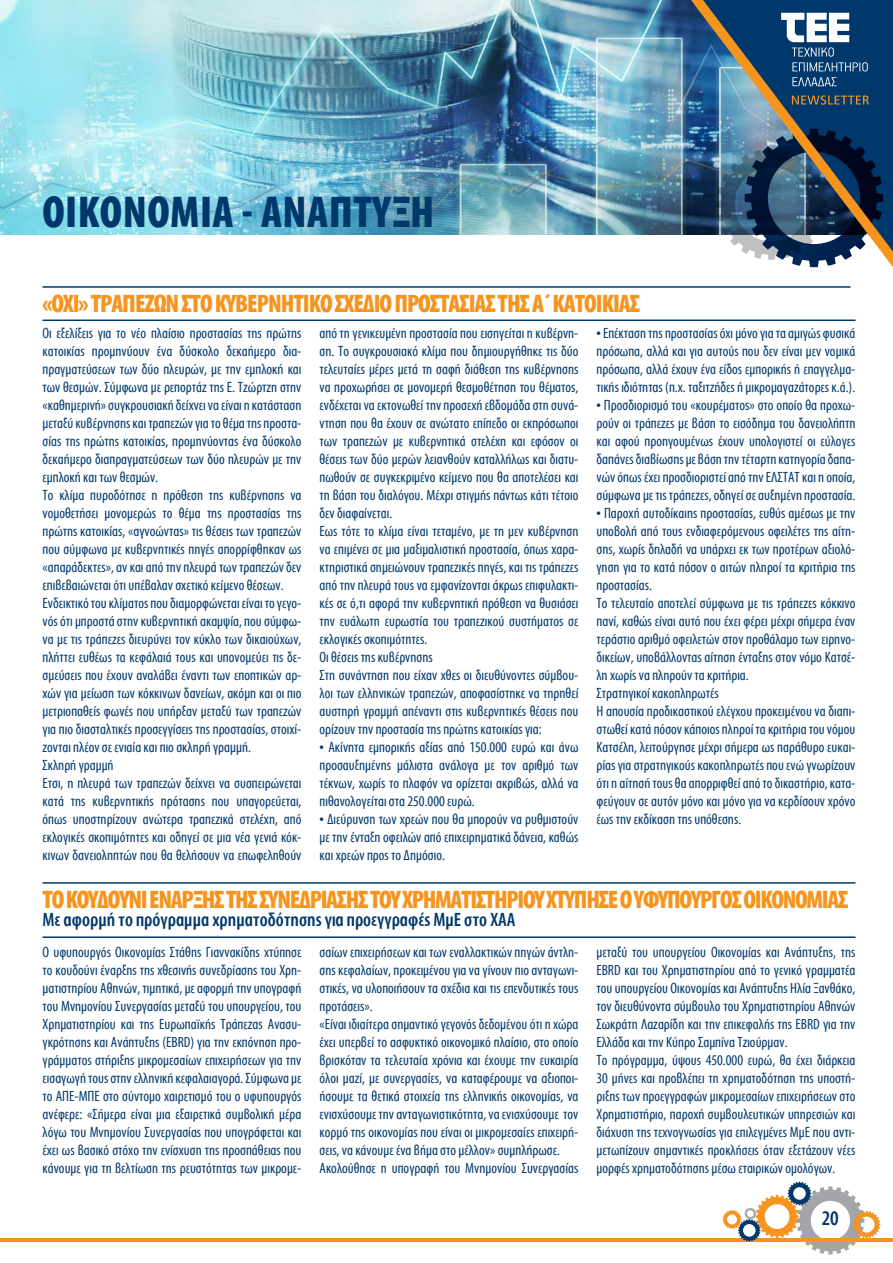
<style>
.page{position:relative;width:893px;height:1263px;background:#fff}
.page>*{position:absolute;margin:0;border:0;box-sizing:border-box;transform-origin:0 0}
.t1{font:700 45px "Myriad Condensed Greek";letter-spacing:.01em;color:#00386c}
.t2{font:700 25.5px "Myriad Condensed Greek";letter-spacing:-.05em;color:#f7941e}
.t3{font:500 21px "Myriad Condensed Greek";color:#00386c}
.t4{font:500 19.5px "Myriad Condensed Greek";color:#00386c}
.t5{font:15px/18px "Myriad Condensed Greek";color:#00386c}
</style>
<div class="page">
<hr style="left:0;top:1238px;width:893px;height:3px;background:#f7941e">
<svg style="left:723px;top:1182px;width:157px;height:72px"></svg>
<img style="left:0;top:0;width:691px;height:234px">
<img style="left:691px;top:0;width:202px;height:267px">
<svg style="left:792px;top:95px;width:77px;height:10px"></svg>
<svg style="left:781px;top:13px;width:87px;height:58px"></svg>
<svg style="left:792px;top:77px;width:45px;height:9px"></svg>
<hr style="left:43px;top:286px;width:807px;height:2px;background:#00386c">
<hr style="left:43px;top:882px;width:812px;height:2px;background:#00386c">
<hr style="left:43px;top:320px;width:812px;height:1px;background:#00386c">
<hr style="left:43px;top:936px;width:812px;height:2px;background:#00386c">
<h1 class="t1" style="left:43px;top:189px;width:393px">ΟΙΚΟΝΟΜΙΑ - ΑΝΑΠΤΥΞΗ</h1>
<h2 class="t2" style="left:43px;top:290px;width:599px">«ΌΧΙ» ΤΡΑΠΕΖΩΝ ΣΤΟ ΚΥΒΕΡΝΗΤΙΚΟ ΣΧΕΔΙΟ ΠΡΟΣΤΑΣΙΑΣ ΤΗΣ Α΄ ΚΑΤΟΙΚΙΑΣ</h2>
<p class="t5" style="left:43px;top:325px;width:260px">Οι εξελίξεις για το νέο πλαίσιο προστασίας της πρώτης κατοικίας προμηνύουν ένα δύσκολο δεκαήμερο δια&shy;πραγματεύσεων των δύο πλευρών, με την εμπλοκή και των θεσμών. Σύμφωνα με ρεπορτάζ της Ε. Τζώρτζη στην «καθημερινή» συγκρουσιακή δείχνει να είναι η κατάσταση μεταξύ κυβέρνησης και τραπεζών για το θέμα της προστα&shy;σίας της πρώτης κατοικίας, προμηνύοντας ένα δύσκολο δεκαήμερο διαπραγματεύσεων των δύο πλευρών με την εμπλοκή και των θεσμών.<br>Το κλίμα πυροδότησε η πρόθεση της κυβέρνησης να νομοθετήσει μονομερώς το θέμα της προστασίας της πρώτης κατοικίας, «αγνοώντας» τις θέσεις των τραπεζών που σύμφωνα με κυβερνητικές πηγές απορρίφθηκαν ως «απαράδεκτες», αν και από την πλευρά των τραπεζών δεν επιβεβαιώνεται ότι υπέβαλαν σχετικό κείμενο θέσεων.<br>Ενδεικτικό του κλίματος που διαμορφώνεται είναι το γεγο&shy;νός ότι μπροστά στην κυβερνητική ακαμψία, που σύμφω&shy;να με τις τράπεζες διευρύνει τον κύκλο των δικαιούχων, πλήττει ευθέως τα κεφάλαιά τους και υπονομεύει τις δε&shy;σμεύσεις που έχουν αναλάβει έναντι των εποπτικών αρ&shy;χών για μείωση των κόκκινων δανείων, ακόμη και οι πιο μετριοπαθείς φωνές που υπήρξαν μεταξύ των τραπεζών για πιο διασταλτικές προσεγγίσεις της προστασίας, στοιχί&shy;ζονται πλέον σε ενιαία και πιο σκληρή γραμμή.<br>Σκληρή γραμμή<br>Ετσι, η πλευρά των τραπεζών δείχνει να συσπειρώνεται κατά της κυβερνητικής πρότασης που υπαγορεύεται, όπως υποστηρίζουν ανώτερα τραπεζικά στελέχη, από εκλογικές σκοπιμότητες και οδηγεί σε μια νέα γενιά κόκ&shy;κινων δανειοληπτών που θα θελήσουν να επωφεληθούν</p>
<p class="t5" style="left:319px;top:325px;width:260px">από τη γενικευμένη προστασία που εισηγείται η κυβέρνη&shy;ση. Το συγκρουσιακό κλίμα που δημιουργήθηκε τις δύο τελευταίες μέρες μετά τη σαφή διάθεση της κυβέρνησης να προχωρήσει σε μονομερή θεσμοθέτηση του θέματος, ενδέχεται να εκτονωθεί την προσεχή εβδομάδα στη συνά&shy;ντηση που θα έχουν σε ανώτατο επίπεδο οι εκπρόσωποι των τραπεζών με κυβερνητικά στελέχη και εφόσον οι θέσεις των δύο μερών λειανθούν καταλλήλως και διατυ&shy;πωθούν σε συγκεκριμένο κείμενο που θα αποτελέσει και τη βάση του διαλόγου. Μέχρι στιγμής πάντως κάτι τέτοιο δεν διαφαίνεται.<br>Εως τότε το κλίμα είναι τεταμένο, με τη μεν κυβέρνηση να επιμένει σε μια μαξιμαλιστική προστασία, όπως χαρα&shy;κτηριστικά σημειώνουν τραπεζικές πηγές, και τις τράπεζες από την πλευρά τους να εμφανίζονται άκρως επιφυλακτι&shy;κές σε ό,τι αφορά την κυβερνητική πρόθεση να θυσιάσει την ευάλωτη ευρωστία του τραπεζικού συστήματος σε εκλογικές σκοπιμότητες.<br>Οι θέσεις της κυβέρνησης<br>Στη συνάντηση που είχαν χθες οι διευθύνοντες σύμβου&shy;λοι των ελληνικών τραπεζών, αποφασίστηκε να τηρηθεί αυστηρή γραμμή απέναντι στις κυβερνητικές θέσεις που ορίζουν την προστασία της πρώτης κατοικίας για:</p>
<p class="t5" style="left:319px;top:739px;width:260px;text-align:justify">• Ακίνητα εμπορικής αξίας από 150.000 ευρώ και άνω προσαυξημένης μάλιστα ανάλογα με τον αριθμό των τέκνων, χωρίς το πλαφόν να ορίζεται ακριβώς, αλλά να πιθανολογείται στα 250.000 ευρώ.</p>
<p class="t5" style="left:319px;top:811px;width:260px;text-align:justify">• Διεύρυνση των χρεών που θα μπορούν να ρυθμιστούν με την ένταξη οφειλών από επιχειρηματικά δάνεια, καθώς και χρεών προς το Δημόσιο.</p>
<p class="t5" style="left:596px;top:325px;width:260px;text-align:justify">• Επέκταση της προστασίας όχι μόνο για τα αμιγώς φυσικά πρόσωπα, αλλά και για αυτούς που δεν είναι μεν νομικά πρόσωπα, αλλά έχουν ένα είδος εμπορικής ή επαγγελμα&shy;τικής ιδιότητας (π.χ. ταξιτζήδες ή μικρομαγαζάτορες κ.ά.).</p>
<p class="t5" style="left:596px;top:397px;width:260px;text-align:justify">• Προσδιορισμό του «κουρέματος» στο οποίο θα προχω&shy;ρούν οι τράπεζες με βάση το εισόδημα του δανειολήπτη και αφού προηγουμένως έχουν υπολογιστεί οι εύλογες δαπάνες διαβίωσης με βάση την τέταρτη κατηγορία δαπα&shy;νών όπως έχει προσδιοριστεί από την ΕΛΣΤΑΤ και η οποία, σύμφωνα με τις τράπεζες, οδηγεί σε αυξημένη προστασία.</p>
<p class="t5" style="left:596px;top:505px;width:260px">• Παροχή αυτοδίκαιης προστασίας, ευθύς αμέσως με την υποβολή από τους ενδιαφερόμενους οφειλέτες της αίτη&shy;σης, χωρίς δηλαδή να υπάρχει εκ των προτέρων αξιολό&shy;γηση για το κατά πόσον ο αιτών πληροί τα κριτήρια της προστασίας.<br>Το τελευταίο αποτελεί σύμφωνα με τις τράπεζες κόκκινο πανί, καθώς είναι αυτό που έχει φέρει μέχρι σήμερα έναν τεράστιο αριθμό οφειλετών στον προθάλαμο των ειρηνο&shy;δικείων, υποβάλλοντας αίτηση ένταξης στον νόμο Κατσέ&shy;λη χωρίς να πληρούν τα κριτήρια.<br>Στρατηγικοί κακοπληρωτές<br>Η απουσία προδικαστικού ελέγχου προκειμένου να διαπι&shy;στωθεί κατά πόσον κάποιος πληροί τα κριτήρια του νόμου Κατσέλη, λειτούργησε μέχρι σήμερα ως παράθυρο ευκαι&shy;ρίας για στρατηγικούς κακοπληρωτές που ενώ γνωρίζουν ότι η αίτησή τους θα απορριφθεί από το δικαστήριο, κατα&shy;φεύγουν σε αυτόν μόνο και μόνο για να κερδίσουν χρόνο έως την εκδίκαση της υπόθεσης.</p>
<h2 class="t2" style="left:43px;top:886px;width:807px">ΤΟ ΚΟΥΔΟΥΝΙ ΕΝΑΡΞΗΣ ΤΗΣ ΣΥΝΕΔΡΙΑΣΗΣ ΤΟΥ ΧΡΗΜΑΤΙΣΤΗΡΙΟΥ ΧΤΥΠΗΣΕ Ο ΥΦΥΠΟΥΡΓΟΣ ΟΙΚΟΝΟΜΙΑΣ</h2>
<h3 class="t4" style="left:43px;top:909px;width:475px">Με αφορμή το πρόγραμμα χρηματοδότησης για προεγγραφές ΜμΕ στο ΧΑΑ</h3>
<p class="t5" style="left:43px;top:943px;width:260px;text-align:justify">Ο υφυπουργός Οικονομίας Στάθης Γιαννακίδης χτύπησε το κουδούνι έναρξης της χθεσινής συνεδρίασης του Χρη&shy;ματιστηρίου Αθηνών, τιμητικά, με αφορμή την υπογραφή του Μνημονίου Συνεργασίας μεταξύ του υπουργείου, του Χρηματιστηρίου και της Ευρωπαϊκής Τράπεζας Ανασυ&shy;γκρότησης και Ανάπτυξης (ΕΒRD) για την εκπόνηση προ&shy;γράμματος στήριξης μικρομεσαίων επιχειρήσεων για την εισαγωγή τους στην ελληνική κεφαλαιαγορά. Σύμφωνα με το ΑΠΕ-ΜΠΕ στο σύντομο χαιρετισμό του ο υφυπουργός ανέφερε: «Σήμερα είναι μια εξαιρετικά συμβολική μέρα λόγω του Μνημονίου Συνεργασίας που υπογράφεται και έχει ως βασικό στόχο την ενίσχυση της προσπάθειας που κάνουμε για τη βελτίωση της ρευστότητας των μικρομε-</p>
<p class="t5" style="left:319px;top:943px;width:260px">σαίων επιχειρήσεων και των εναλλακτικών πηγών άντλη&shy;σης κεφαλαίων, προκειμένου για να γίνουν πιο ανταγωνι&shy;στικές, να υλοποιήσουν τα σχέδια και τις επενδυτικές τους προτάσεις».<br>«Είναι ιδιαίτερα σημαντικό γεγονός δεδομένου ότι η χώρα έχει υπερβεί το ασφυκτικό οικονομικό πλαίσιο, στο οποίο βρισκόταν τα τελευταία χρόνια και έχουμε την ευκαιρία όλοι μαζί, με συνεργασίες, να καταφέρουμε να αξιοποι&shy;ήσουμε τα θετικά στοιχεία της ελληνικής οικονομίας, να ενισχύσουμε την ανταγωνιστικότητα, να ενισχύσουμε τον κορμό της οικονομίας που είναι οι μικρομεσαίες επιχειρή&shy;σεις, να κάνουμε ένα βήμα στο μέλλον» συμπλήρωσε.<br>Ακολούθησε η υπογραφή του Μνημονίου Συνεργασίας</p>
<p class="t5" style="left:596px;top:943px;width:260px">μεταξύ του υπουργείου Οικονομίας και Ανάπτυξης, της EBRD και του Χρηματιστηρίου από το γενικό γραμματέα του υπουργείου Οικονομίας και Ανάπτυξης Ηλία Ξανθάκο, τον διευθύνοντα σύμβουλο του Χρηματιστηρίου Αθηνών Σωκράτη Λαζαρίδη και την επικεφαλής της ΕBRD για την Ελλάδα και την Κύπρο Σαμπίνα Τζιούρμαν.<br>Το πρόγραμμα, ύψους 450.000 ευρώ, θα έχει διάρκεια 30 μήνες και προβλέπει τη χρηματοδότηση της υποστή&shy;ριξης των προεγγραφών μικρομεσαίων επιχειρήσεων στο Χρηματιστήριο, παροχή συμβουλευτικών υπηρεσιών και διάχυση της τεχνογνωσίας για επιλεγμένες ΜμΕ που αντι&shy;μετωπίζουν σημαντικές προκλήσεις όταν εξετάζουν νέες μορφές χρηματοδότησης μέσω εταιρικών ομολόγων.</p>
<h3 class="t3" style="left:822px;top:1208px;width:19px">20</h3>
</div>
